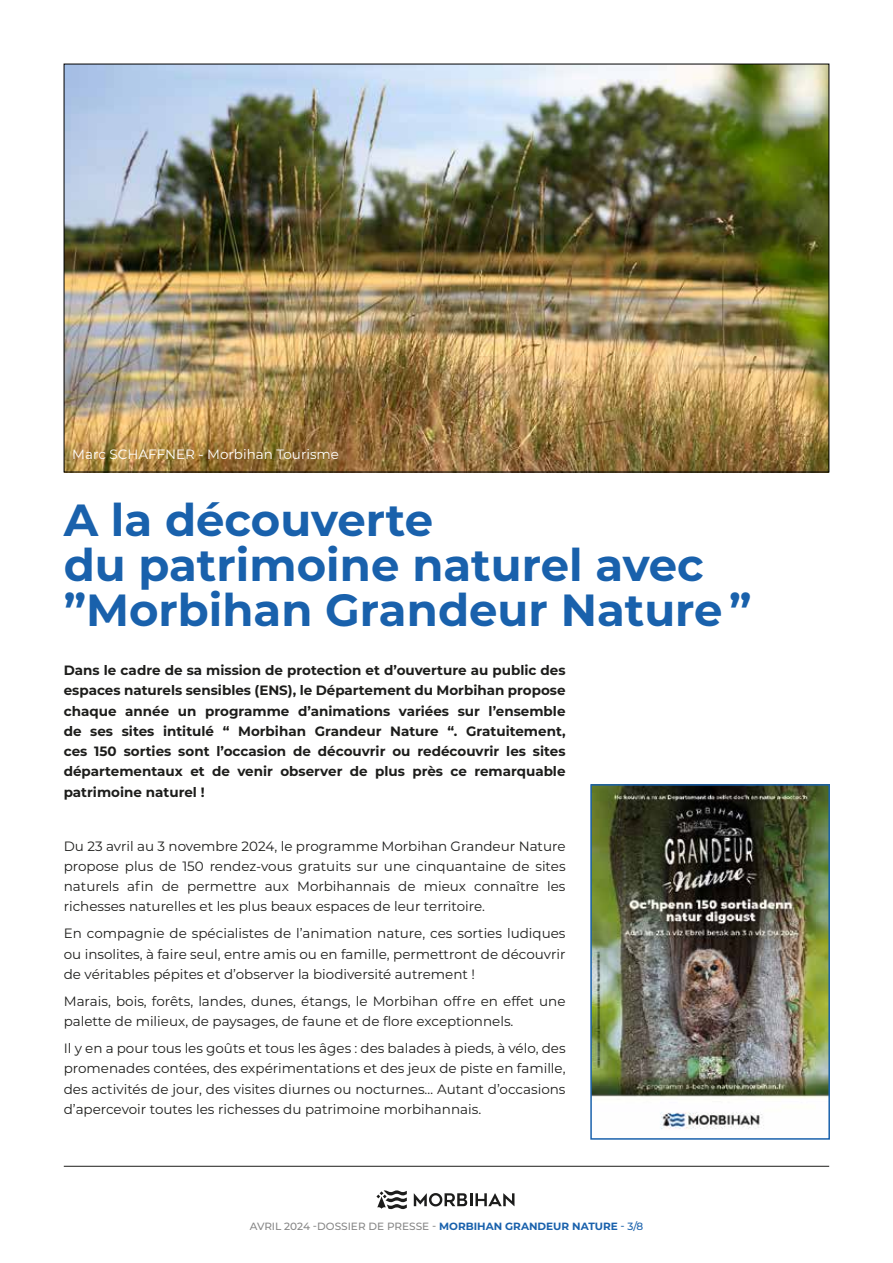
<style>
.page{position:relative;width:893px;height:1263px;background:#fff}
.page>*{position:absolute;margin:0;border:0;box-sizing:border-box;transform-origin:0 0}
.t1{font:700 45px/45px "Montserrat";color:#1961ac}
.t2{font:13.5px/20.2px "Montserrat";color:#1d1d1b;text-align:justify}
.t3{font:700 13.5px/20.2px "Montserrat";color:#1d1d1b;text-align:justify}
.t4{font:13.5px "Montserrat";color:#fff}
.t5{font:500 10.5px "Montserrat";color:#878787}
.s1{font-weight:700;color:#1961ac}
.s2{color:#1961ac}
</style>
<div class="page">
<svg style="left:414px;top:1193px;width:100px;height:13px"></svg>
<svg style="left:376px;top:1190px;width:31px;height:19px"></svg>
<hr style="left:64px;top:1166px;width:765px;height:1px;background:#1d1d1b">
<img style="left:66px;top:66px;width:761px;height:404px">
<img style="left:593px;top:787px;width:234px;height:342px">
<div style="left:590px;top:784px;width:240px;height:356px;border:2px solid #1961ac"></div>
<p class="t4" style="left:72px;top:445px;width:268px">Marc SCHAFFNER - Morbihan Tourisme</p>
<h1 class="t1" style="left:64px;top:495px;width:689px">A la découverte<br>du patrimoine naturel avec ”Morbihan Grandeur Nature ”</h1>
<p class="t3" style="left:64px;top:659px;width:503px">Dans le cadre de sa mission de protection et d’ouverture au public des espaces naturels sensibles (ENS), le Département du Morbihan propose chaque année un programme d’animations variées sur l’ensemble de ses sites intitulé “ Morbihan Grandeur Nature “. Gratuitement, ces 150 sorties sont l’occasion de découvrir ou redécouvrir les sites départementaux et de venir observer de plus près ce remarquable patrimoine naturel !</p>
<p class="t2" style="left:64px;top:835px;width:503px">Du 23 avril au 3 novembre 2024, le programme Morbihan Grandeur Nature propose plus de 150 rendez-vous gratuits sur une cinquantaine de sites naturels afin de permettre aux Morbihannais de mieux connaître les richesses naturelles et les plus beaux espaces de leur territoire.</p>
<p class="t2" style="left:64px;top:923px;width:503px">En compagnie de spécialistes de l’animation nature, ces sorties ludiques ou insolites, à faire seul, entre amis ou en famille, permettront de découvrir de véritables pépites et d’observer la biodiversité autrement !</p>
<p class="t2" style="left:64px;top:990px;width:503px">Marais, bois, forêts, landes, dunes, étangs, le Morbihan offre en effet une palette de milieux, de paysages, de faune et de flore exceptionnels.</p>
<p class="t2" style="left:64px;top:1038px;width:503px">Il y en a pour tous les goûts et tous les âges : des balades à pieds, à vélo, des promenades contées, des expérimentations et des jeux de piste en famille, des activités de jour, des visites diurnes ou nocturnes… Autant d’occasions d’apercevoir toutes les richesses du patrimoine morbihannais.</p>
<p class="t5" style="left:250px;top:1219px;width:395px">AVRIL 2024 -DOSSIER DE PRESSE - <span class="s1">MORBIHAN GRANDEUR NATURE</span> <span class="s2">- 3/8</span></p>
</div>
